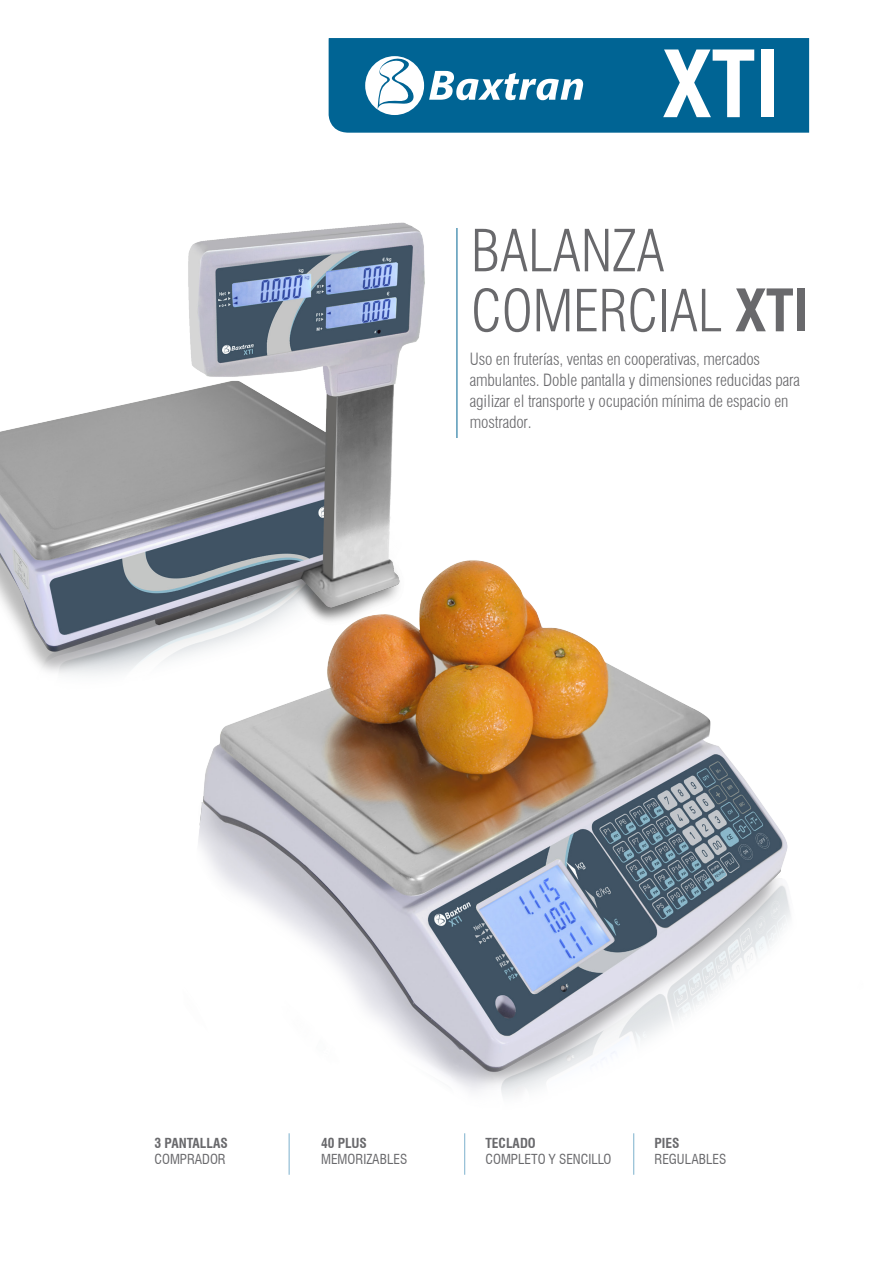
<style>
.page{position:relative;width:893px;height:1263px;background:#fff}
.page>*{position:absolute;margin:0;border:0;box-sizing:border-box;transform-origin:0 0}
.t1{font:700 condensed 90px "Swiss 721 BT";color:#fff}
.TITULAR_PEQ{font:300 condensed 57px "Swiss 721 BT";letter-spacing:-.005em;color:#69696c}
.cos_texte_capçal{font:300 condensed 16.5px/21px "Swiss 721 BT";letter-spacing:-.01em;color:#69696c}
.peu_foto{font:condensed 13.5px "Swiss 721 BT";color:#69696c}
.peu_foto-2{font:700 condensed 13.5px "Swiss 721 BT";color:#69696c}
.s1{font-weight:700}
</style>
<div class="page">
<img style="left:0;top:49px;width:457px;height:626px">
<img style="left:167px;top:438px;width:624px;height:659px">
<hr style="left:289px;top:1133px;width:1px;height:42px;background:#7db1cd">
<hr style="left:464px;top:1133px;width:1px;height:42px;background:#7db1cd">
<hr style="left:633px;top:1133px;width:1px;height:42px;background:#7db1cd">
<div style="left:329px;top:38px;width:480px;height:95px;background:#006494"></div>
<svg style="left:365px;top:56px;width:218px;height:59px"></svg>
<hr style="left:457px;top:228px;width:1px;height:210px;background:#006494">
<p class="t1" style="left:662px;top:31px;width:118px">XTI</p>
<p class="TITULAR_PEQ" style="left:471px;top:216px;width:195px">BALANZA</p>
<p class="TITULAR_PEQ" style="left:471px;top:276px;width:339px">COMERCIAL <span class="s1">XTI</span></p>
<p class="cos_texte_capçal" style="left:470px;top:349px;width:331px">Uso en fruterías, ventas en cooperativas, mercados ambulantes. Doble pantalla y dimensiones reducidas para agilizar el transporte y ocupación mínima de espacio en mostrador.</p>
<p class="peu_foto-2" style="left:154px;top:1135px;width:75px">3 PANTALLAS</p>
<p class="peu_foto" style="left:154px;top:1151px;width:73px">COMPRADOR</p>
<p class="peu_foto-2" style="left:321px;top:1135px;width:47px">40 PLUS</p>
<p class="peu_foto" style="left:321px;top:1151px;width:88px">MEMORIZABLES</p>
<p class="peu_foto-2" style="left:485px;top:1135px;width:52px">TECLADO</p>
<p class="peu_foto" style="left:485px;top:1151px;width:127px">COMPLETO Y SENCILLO</p>
<p class="peu_foto-2" style="left:654px;top:1135px;width:27px">PIES</p>
<p class="peu_foto" style="left:654px;top:1151px;width:73px">REGULABLES</p>
</div>
